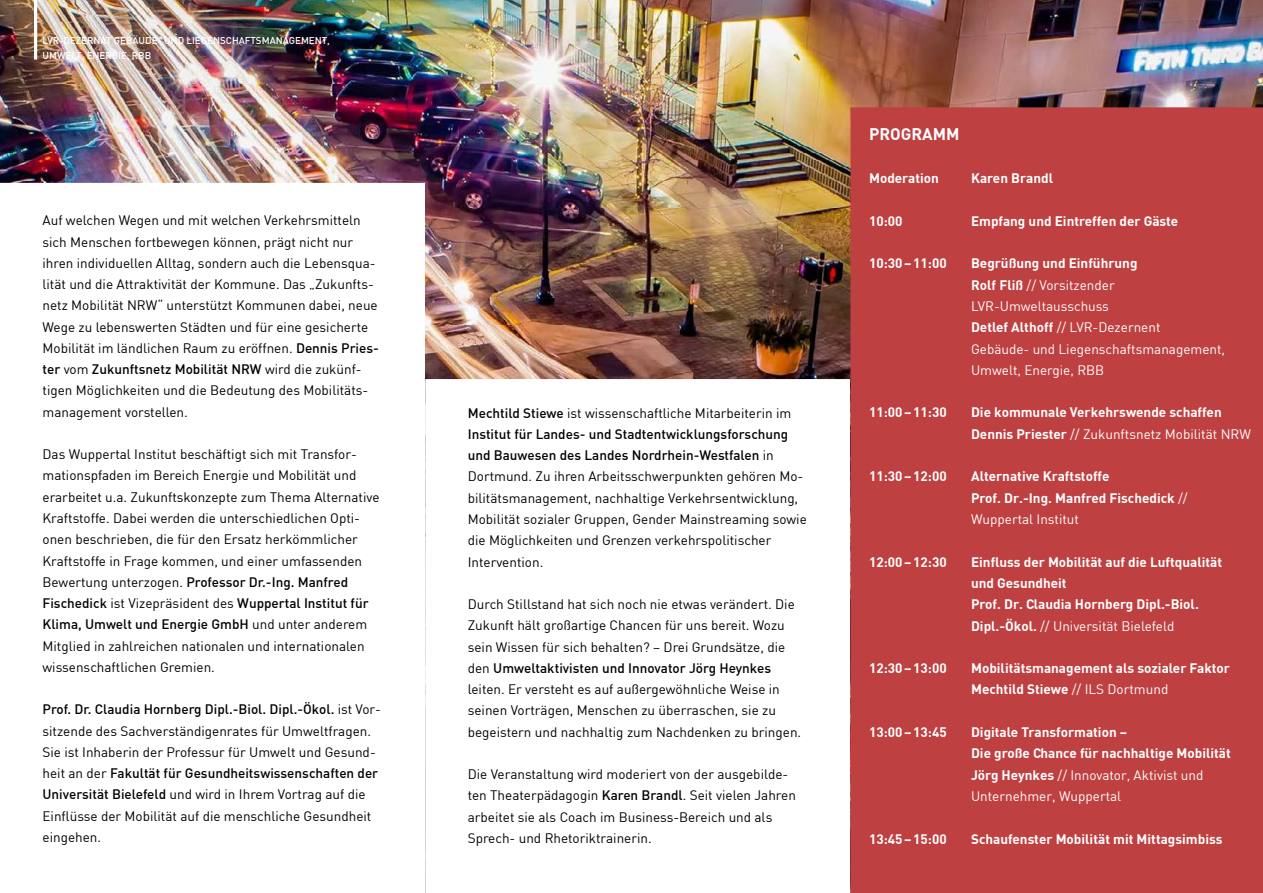
<style>
.page{position:relative;width:1263px;height:893px;background:#fff}
.page>*{position:absolute;margin:0;border:0;box-sizing:border-box;transform-origin:0 0}
.t1{font:700 16.5px "DIN";color:#fff}
.t2{font:13.5px/21.3px "DIN";color:#000}
.t3{font:700 13.5px/21.3px "DIN";color:#fff}
.t4{font:13.5px/21.3px "DIN";color:#fff}
.t5{font:500 9.75px/14.9px "DIN";color:#fff}
.s1{font-weight:500}
.s2{font-weight:700}
.s3{font-weight:400}
</style>
<div class="page">
<img style="left:0;top:0;width:1263px;height:379px">
<hr style="left:34px;top:0;width:3px;height:60px;background:#fff">
<div style="left:0;top:183px;width:425px;height:710px;background:#fff"></div>
<div style="left:850px;top:107px;width:413px;height:786px;background:#bf4041"></div>
<p class="t5" style="left:43px;top:33px;width:289px">LVR-DEZERNAT GEBÄUDE- UND LIEGENSCHAFTSMANAGEMENT,<br>UMWELT, ENERGIE, RBB</p>
<p class="t2" style="left:43px;top:209px;width:338px">Auf welchen Wegen und mit welchen Verkehrsmitteln sich Menschen fortbewegen können, prägt nicht nur ihren individuellen Alltag, sondern auch die Lebensqua&shy;lität und die Attraktivität der Kommune. Das „Zukunfts&shy;netz Mobilität NRW“ unterstützt Kommunen dabei, neue Wege zu lebenswerten Städten und für eine gesicherte Mobilität im ländlichen Raum zu eröffnen. <span class="s1">Dennis Pries&shy;ter</span> vom <span class="s1">Zukunftsnetz Mobilität NRW</span> wird die zukünf&shy;tigen Möglichkeiten und die Bedeutung des Mobilitäts&shy;management vorstellen.</p>
<p class="t2" style="left:43px;top:443px;width:338px">Das Wuppertal Institut beschäftigt sich mit Transfor&shy;mationspfaden im Bereich Energie und Mobilität und erarbeitet u.a. Zukunftskonzepte zum Thema Alternative Kraftstoffe. Dabei werden die unterschiedlichen Opti&shy;onen beschrieben, die für den Ersatz herkömmlicher Kraftstoffe in Frage kommen, und einer umfassenden Bewertung unterzogen. <span class="s1">Professor Dr.-Ing. Manfred Fischedick</span> ist Vizepräsident des <span class="s1">Wuppertal Institut für Klima, Umwelt und Energie GmbH</span> und unter anderem Mitglied in zahlreichen nationalen und internationalen wissenschaftlichen Gremien.</p>
<p class="t2" style="left:43px;top:699px;width:340px"><span class="s1">Prof. Dr. Claudia Hornberg Dipl.-Biol. Dipl.-Ökol.</span> ist Vor&shy;sitzende des Sachverständigenrates für Umweltfragen.<br>Sie ist Inhaberin der Professur für Umwelt und Gesund&shy;heit an der <span class="s1">Fakultät für Gesundheitswissenschaften der Universität Bielefeld</span> und wird in Ihrem Vortrag auf die Einflüsse der Mobilität auf die menschliche Gesundheit eingehen.</p>
<p class="t2" style="left:468px;top:402px;width:341px"><span class="s1">Mechtild Stiewe</span> ist wissenschaftliche Mitarbeiterin im <span class="s1">Institut für Landes- und Stadtentwicklungsforschung und Bauwesen des Landes Nordrhein-Westfalen</span> in Dortmund. Zu ihren Arbeitsschwerpunkten gehören Mo&shy;bilitätsmanagement, nachhaltige Verkehrsentwicklung, Mobilität sozialer Gruppen, Gender Mainstreaming sowie die Möglichkeiten und Grenzen verkehrspolitischer Intervention.</p>
<p class="t2" style="left:468px;top:593px;width:335px">Durch Stillstand hat sich noch nie etwas verändert. Die Zukunft hält großartige Chancen für uns bereit. Wozu sein Wissen für sich behalten? – Drei Grundsätze, die den <span class="s1">Umweltaktivisten und Innovator Jörg Heynkes </span>leiten. Er versteht es auf außergewöhnliche Weise in seinen Vorträgen, Menschen zu überraschen, sie zu begeistern und nachhaltig zum Nachdenken zu bringen.</p>
<p class="t2" style="left:468px;top:763px;width:330px">Die Veranstaltung wird moderiert von der ausgebilde&shy;ten Theaterpädagogin <span class="s1">Karen Brandl</span>. Seit vielen Jahren arbeitet sie als Coach im Business-Bereich und als Sprech- und Rhetoriktrainerin.</p>
<p class="t1" style="left:869px;top:124px;width:92px">PROGRAMM</p>
<p class="t3" style="left:869px;top:167px;width:71px">Moderation</p>
<p class="t3" style="left:971px;top:167px;width:83px">Karen Brandl</p>
<p class="t3" style="left:869px;top:210px;width:35px">10:00</p>
<p class="t3" style="left:971px;top:210px;width:209px">Empfang und Eintreffen der Gäste</p>
<p class="t3" style="left:869px;top:252px;width:79px">10:30 – 11:00</p>
<p class="t4" style="left:971px;top:253px;width:256px"><span class="s2">Begrüßung und Einführung<br>Rolf Fliß</span> // Vorsitzender<br>LVR-Umweltausschuss<br><span class="s2">Detlef Althoff</span> // LVR-Dezernent<br>Gebäude- und Liegenschaftsmanagement,<br>Umwelt, Energie, RBB</p>
<p class="t3" style="left:869px;top:401px;width:79px">11:00 – 11:30</p>
<p class="t3" style="left:971px;top:401px;width:281px">Die kommunale Verkehrswende schaffen<br>Dennis Priester <span class="s3">// Zukunftsnetz Mobilität NRW</span></p>
<p class="t3" style="left:869px;top:465px;width:79px">11:30 – 12:00</p>
<p class="t3" style="left:971px;top:465px;width:218px">Alternative Kraftstoffe<br>Prof. Dr.-Ing. Manfred Fischedick <span class="s3">//<br>Wuppertal Institut</span></p>
<p class="t3" style="left:869px;top:550px;width:79px">12:00 – 12:30</p>
<p class="t3" style="left:971px;top:550px;width:253px">Einfluss der Mobilität auf die Luftqualität und Gesundheit<br>Prof. Dr. Claudia Hornberg Dipl.-Biol.<br>Dipl.-Ökol. <span class="s3">// Universität Bielefeld</span></p>
<p class="t3" style="left:869px;top:657px;width:79px">12:30 – 13:00</p>
<p class="t3" style="left:971px;top:657px;width:260px">Mobilitätsmanagement als sozialer Faktor<br>Mechtild Stiewe <span class="s3">// ILS Dortmund</span></p>
<p class="t3" style="left:869px;top:721px;width:79px">13:00 – 13:45</p>
<p class="t3" style="left:971px;top:721px;width:261px">Digitale Transformation –<br>Die große Chance für nachhaltige Mobilität Jörg Heynkes <span class="s3">// Innovator, Aktivist und Unternehmer, Wuppertal</span></p>
<p class="t3" style="left:869px;top:827px;width:79px">13:45 – 15:00</p>
<p class="t3" style="left:971px;top:827px;width:253px">Schaufenster Mobilität mit Mittagsimbiss</p>
</div>
